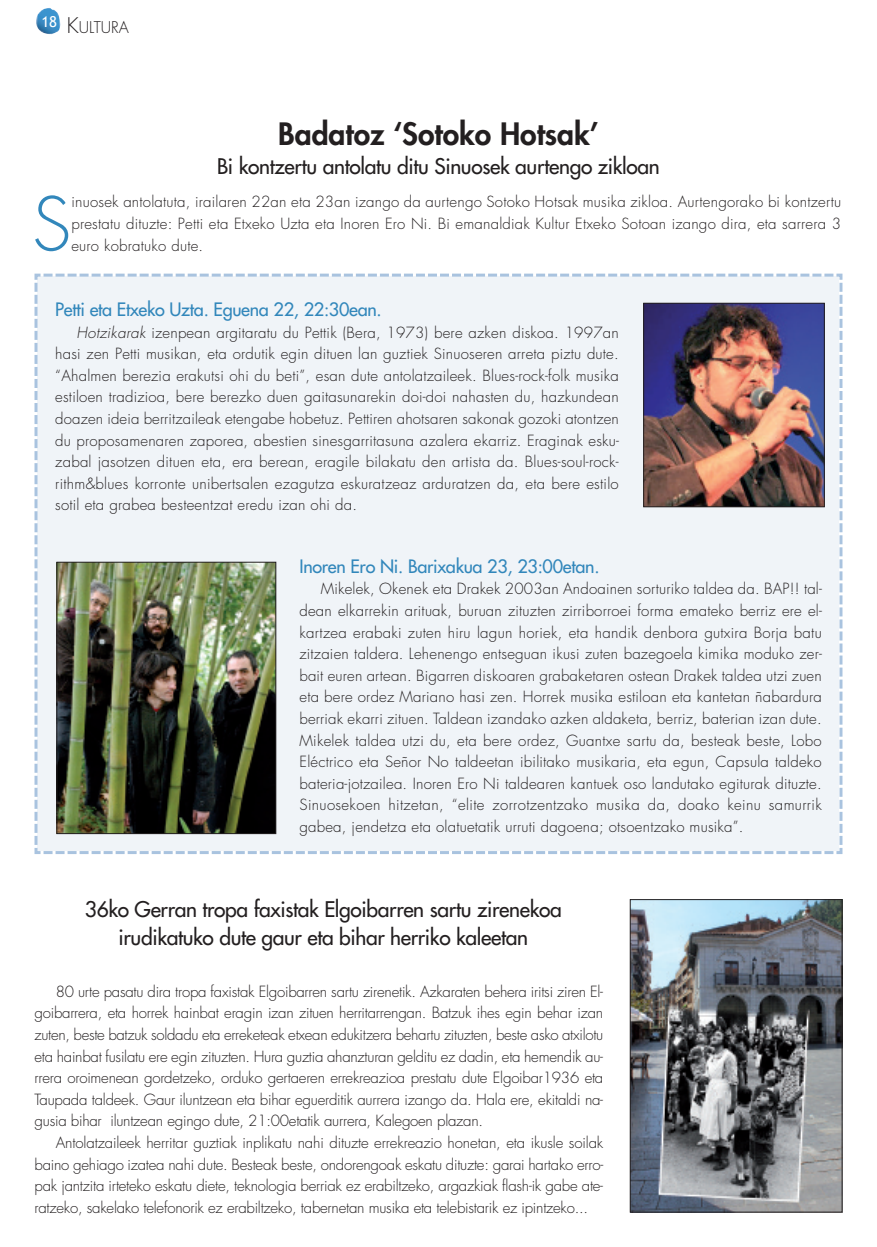
<style>
.page{position:relative;width:877px;height:1247px;background:#fff}
.page>*{position:absolute;margin:0;border:0;box-sizing:border-box;transform-origin:0 0}
.t1{font:300 72.3px "Futura";color:#3287bb}
.t2{font:800 30px "Futura";color:#231f20}
.t3{font:21px/28.5px "Futura";letter-spacing:-.015em;color:#231f20;text-align:center}
.t4{font:18px "Futura";letter-spacing:-.015em;color:#3287bb}
.t5{font:300 15.75px "Futura";color:#231f20}
.t6{font:300 15px/21.6px "Futura";letter-spacing:.015em;color:#231f20;text-align:justify}
.t7{font:15px "Trebuchet MS";color:#fff}
.s1{font-size:21px}
.s2{font-style:italic}
</style>
<div class="page">
<img style="left:36px;top:8px;width:24px;height:26px">
<img style="left:632px;top:901px;width:208px;height:309px">
<div style="left:630px;top:899px;width:212px;height:313px;border:1px solid #231f20"></div>
<div style="left:34px;top:273px;width:809px;height:581px;background:#f0f4f8"></div>
<img style="left:645px;top:305px;width:178px;height:200px">
<div style="left:643px;top:303px;width:182px;height:204px;border:1px solid #231f20"></div>
<img style="left:58px;top:564px;width:216px;height:268px">
<div style="left:56px;top:562px;width:220px;height:272px;border:1px solid #231f20"></div>
<p class="t7" style="left:41px;top:13px;width:17px">18</p>
<p class="t5" style="left:67px;top:20px;width:64px"><span class="s1">K</span>ULTURA</p>
<h2 class="t2" style="left:278px;top:120px;width:322px">Badatoz ‘Sotoko Hotsak’</h2>
<h3 class="t3" style="left:217px;top:153px;width:444px">Bi kontzertu antolatu ditu Sinuosek aurtengo zikloan</h3>
<h1 class="t1" style="left:32px;top:191px;width:41px">S</h1>
<p class="t6" style="left:71px;top:192px;width:771px">inuosek antolatuta, irailaren 22an eta 23an izango da aurtengo Sotoko Hotsak musika zikloa. Aurtengorako bi kontzertu prestatu dituzte: Petti eta Etxeko Uzta eta Inoren Ero Ni. Bi emanaldiak Kultur Etxeko Sotoan izango dira, eta sarrera 3 euro kobratuko dute.</p>
<p class="t4" style="left:55px;top:300px;width:328px">Petti eta Etxeko Uzta. Eguena 22, 22:30ean.</p>
<p class="t6" style="left:55px;top:322px;width:565px;text-indent:21px"><span class="s2">Hotzikarak</span> izenpean argitaratu du Pettik (Bera, 1973) bere azken diskoa. 1997an hasi zen Petti musikan, eta ordutik egin dituen lan guztiek Sinuoseren arreta piztu dute. “Ahalmen berezia erakutsi ohi du beti”, esan dute antolatzaileek. Blues-rock-folk musika estiloen tradizioa, bere berezko duen gaitasunarekin doi-doi nahasten du, hazkundean doazen ideia berritzaileak etengabe hobetuz. Pettiren ahotsaren sakonak gozoki atontzen du proposamenaren zaporea, abestien sinesgarritasuna azalera ekarriz. Eraginak esku&shy;zabal jasotzen dituen eta, era berean, eragile bilakatu den artista da. Blues-soul-rock&shy;rithm&amp;blues korronte unibertsalen ezagutza eskuratzeaz arduratzen da, eta bere estilo sotil eta grabea besteentzat eredu izan ohi da.</p>
<p class="t4" style="left:299px;top:557px;width:302px">Inoren Ero Ni. Barixakua 23, 23:00etan.</p>
<p class="t6" style="left:299px;top:579px;width:524px;text-indent:21px">Mikelek, Okenek eta Drakek 2003an Andoainen sorturiko taldea da. BAP!! tal&shy;dean elkarrekin arituak, buruan zituzten zirriborroei forma emateko berriz ere el&shy;kartzea erabaki zuten hiru lagun horiek, eta handik denbora gutxira Borja batu zitzaien taldera. Lehenengo entseguan ikusi zuten bazegoela kimika moduko zer&shy;bait euren artean. Bigarren diskoaren grabaketaren ostean Drakek taldea utzi zuen eta bere ordez Mariano hasi zen. Horrek musika estiloan eta kantetan ñabardura berriak ekarri zituen. Taldean izandako azken aldaketa, berriz, baterian izan dute.<br>Mikelek taldea utzi du, eta bere ordez, Guantxe sartu da, besteak beste, Lobo Eléctrico eta Señor No taldeetan ibilitako musikaria, eta egun, Capsula taldeko bateria-jotzailea. Inoren Ero Ni taldearen kantuek oso landutako egiturak dituzte.<br>Sinuosekoen hitzetan, “elite zorrotzentzako musika da, doako keinu samurrik gabea, jendetza eta olatuetatik urruti dagoena; otsoentzako musika”.</p>
<h3 class="t3" style="left:85px;top:896px;width:478px">36ko Gerran tropa faxistak Elgoibarren sartu zirenekoa irudikatuko dute gaur eta bihar herriko kaleetan</h3>
<p class="t6" style="left:34px;top:982px;width:570px;text-indent:21px">80 urte pasatu dira tropa faxistak Elgoibarren sartu zirenetik. Azkaraten behera iritsi ziren El&shy;goibarrera, eta horrek hainbat eragin izan zituen herritarrengan. Batzuk ihes egin behar izan zuten, beste batzuk soldadu eta erreketeak etxean edukitzera behartu zituzten, beste asko atxilotu eta hainbat fusilatu ere egin zituzten. Hura guztia ahanzturan gelditu ez dadin, eta hemendik au&shy;rrera oroimenean gordetzeko, orduko gertaeren errekreazioa prestatu dute Elgoibar1936 eta Taupada taldeek. Gaur iluntzean eta bihar eguerditik aurrera izango da. Hala ere, ekitaldi na&shy;gusia bihar iluntzean egingo dute, 21:00etatik aurrera, Kalegoen plazan.</p>
<p class="t6" style="left:35px;top:1133px;width:570px;text-indent:21px">Antolatzaileek herritar guztiak inplikatu nahi dituzte errekreazio honetan, eta ikusle soilak baino gehiago izatea nahi dute. Besteak beste, ondorengoak eskatu dituzte: garai hartako erro&shy;pak jantzita irteteko eskatu diete, teknologia berriak ez erabiltzeko, argazkiak flash-ik gabe ate&shy;ratzeko, sakelako telefonorik ez erabiltzeko, tabernetan musika eta telebistarik ez ipintzeko...</p>
</div>
